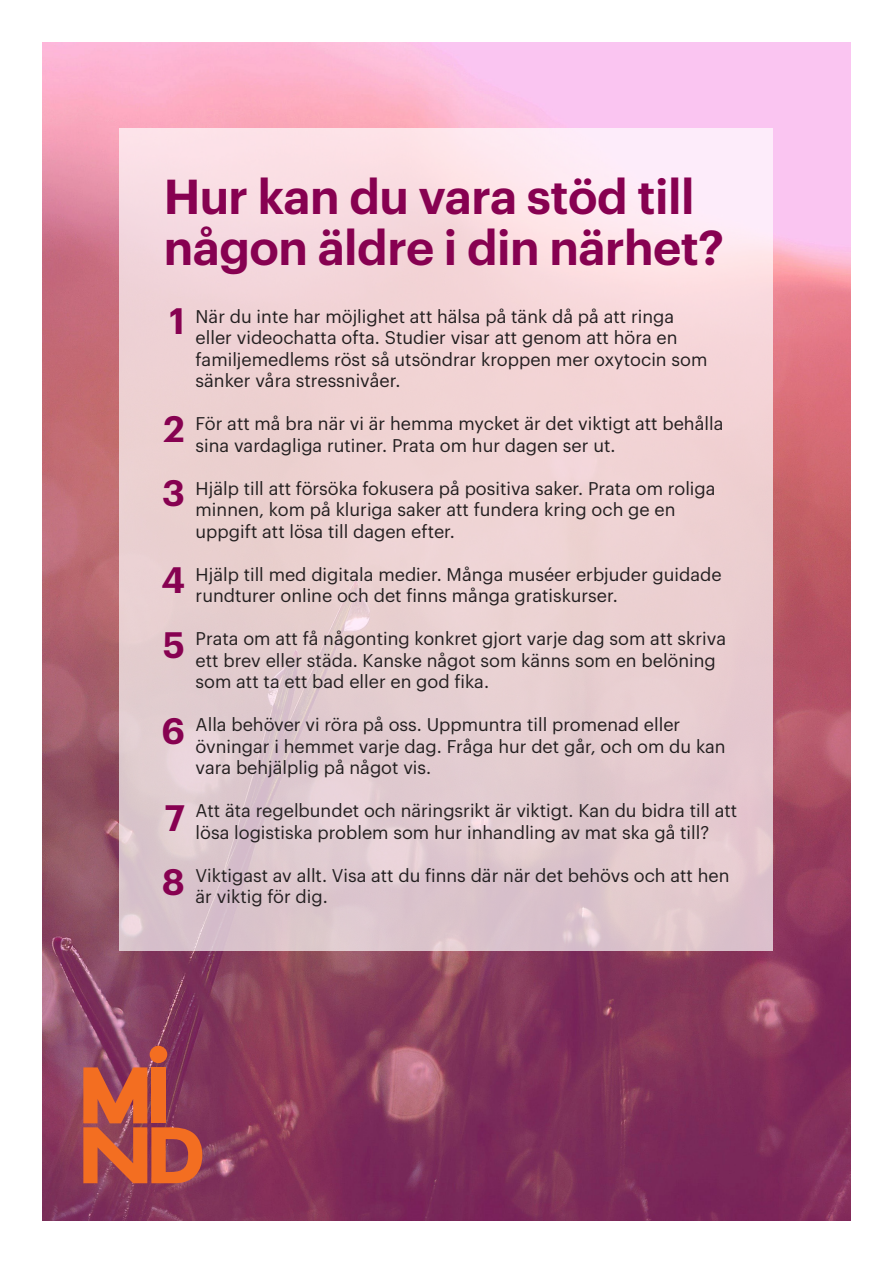
<style>
.page{position:relative;width:893px;height:1263px;background:#fff}
.page>*{position:absolute;margin:0;border:0;box-sizing:border-box;transform-origin:0 0}
.t1{font:600 48px/51px "Graphik";letter-spacing:-.01em;color:#870151}
.t2{font:600 36px "Graphik";color:#870151}
.t3{font:18px/21.6px "Graphik";color:#231f20}
</style>
<div class="page">
<img style="left:43px;top:43px;width:807px;height:1177px">
<svg style="left:120px;top:128px;width:653px;height:822px;background:#ebd1d5"></svg>
<svg style="left:83px;top:1067px;width:119px;height:116px;background:#be553d"></svg>
<div style="left:151px;top:1067px;width:15px;height:56px;background:#f36e21"></div>
<div style="left:150px;top:1046px;width:17px;height:17px;background:#f36e21;border-radius:50%"></div>
<p class="t1" style="left:164px;top:167px;width:562px">Hur kan du vara stöd till någon äldre i din närhet?</p>
<p class="t3" style="left:196px;top:304px;width:513px">När du inte har möjlighet att hälsa på tänk då på att ringa eller videochatta ofta. Studier visar att genom att höra en familjemedlems röst så utsöndrar kroppen mer oxytocin som sänker våra stressnivåer.</p>
<p class="t3" style="left:196px;top:411px;width:529px">För att må bra när vi är hemma mycket är det viktigt att behålla sina vardagliga rutiner. Prata om hur dagen ser ut.</p>
<p class="t3" style="left:196px;top:476px;width:521px">Hjälp till att försöka fokusera på positiva saker. Prata om roliga minnen, kom på kluriga saker att fundera kring och ge en uppgift att lösa till dagen efter.</p>
<p class="t3" style="left:196px;top:562px;width:528px">Hjälp till med digitala medier. Många muséer erbjuder guidade rundturer online och det finns många gratiskurser.</p>
<p class="t3" style="left:196px;top:626px;width:532px">Prata om att få någonting konkret gjort varje dag som att skriva ett brev eller städa. Kanske något som känns som en belöning som att ta ett bad eller en god fika.</p>
<p class="t3" style="left:196px;top:712px;width:532px">Alla behöver vi röra på oss. Uppmuntra till promenad eller övningar i hemmet varje dag. Fråga hur det går, och om du kan vara behjälplig på något vis.</p>
<p class="t3" style="left:196px;top:798px;width:543px">Att äta regelbundet och näringsrikt är viktigt. Kan du bidra till att lösa logistiska problem som hur inhandling av mat ska gå till?</p>
<p class="t3" style="left:196px;top:863px;width:535px">Viktigast av allt. Visa att du finns där när det behövs och att hen är viktig för dig.</p>
<p class="t2" style="left:169px;top:294px;width:17px">1</p>
<p class="t2" style="left:164px;top:401px;width:23px">2</p>
<p class="t2" style="left:162px;top:465px;width:24px">3</p>
<p class="t2" style="left:161px;top:552px;width:25px">4</p>
<p class="t2" style="left:163px;top:618px;width:24px">5</p>
<p class="t2" style="left:161px;top:703px;width:25px">6</p>
<p class="t2" style="left:165px;top:790px;width:22px">7</p>
<p class="t2" style="left:162px;top:854px;width:25px">8</p>
</div>
